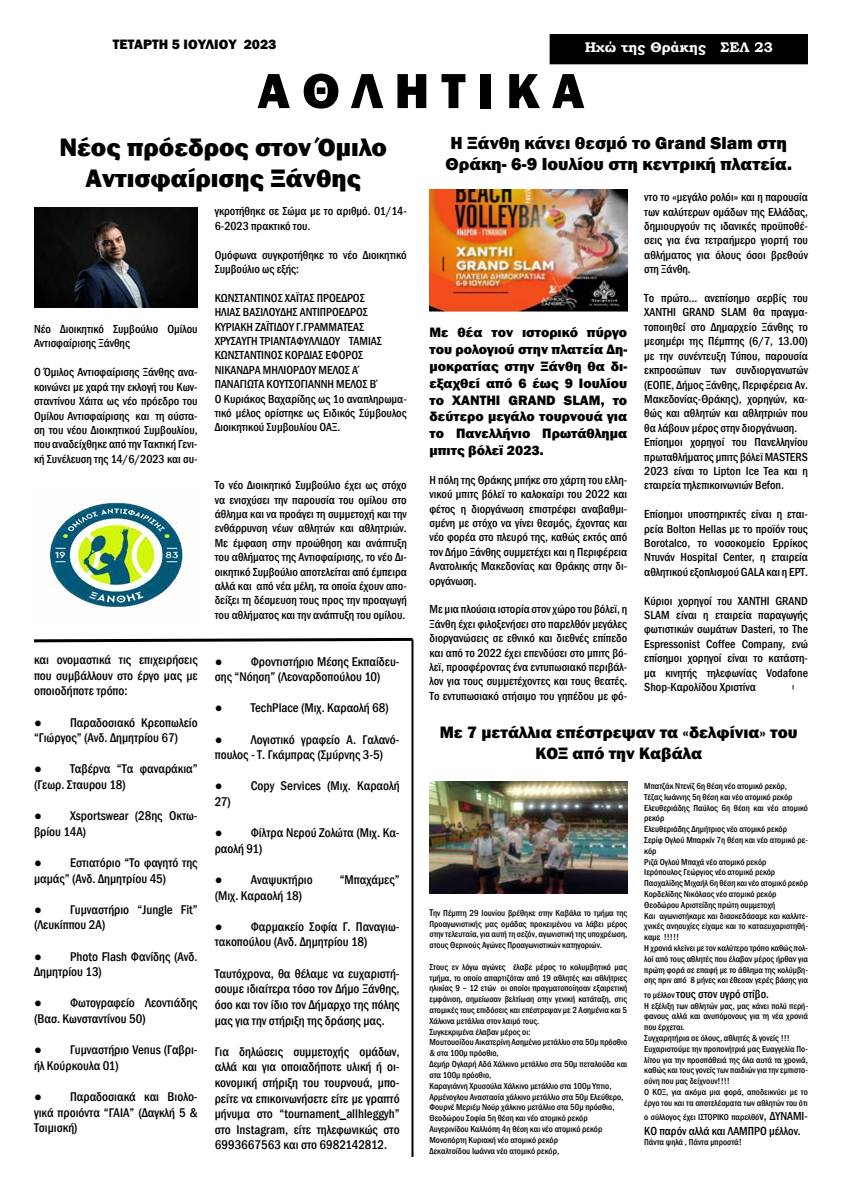
<style>
.page{position:relative;width:842px;height:1191px;background:#fff}
.page>*{position:absolute;margin:0;border:0;box-sizing:border-box;transform-origin:0 0}
.t1{font:800 51px "Franklin Gothic";letter-spacing:.24em;color:#000}
.t2{font:800 26px/31.2px "Franklin Gothic";color:#000;text-align:center}
.t3{font:800 18px/21.6px "Franklin Gothic";color:#000}
.t4{font:800 17px/20.4px "Franklin Gothic";color:#000;text-align:center}
.t5{font:800 14px/16.8px "Franklin Gothic";color:#000;text-align:justify}
.t6{font:700 14px "Bookman Old Style";color:#fff}
.t7{font:500 condensed 13px/15.6px "Franklin Gothic";color:#000}
.t8{font:500 condensed 12px/14.4px "Franklin Gothic";color:#000;text-align:justify}
.t9{font:500 condensed 9px/10.8px "Franklin Gothic";color:#000}
.s1{font-size:9px}
.s2{font-size:12px}
.s3{font-size:10px}
</style>
<div class="page">
<div style="left:551px;top:36px;width:255px;height:27px;background:#000"></div>
<div style="left:550px;top:34px;width:258px;height:30px;border:3px solid #000"></div>
<img style="left:34px;top:207px;width:164px;height:101px">
<img style="left:49px;top:499px;width:136px;height:109px">
<svg style="left:34px;top:637px;width:380px;height:7px"></svg>
<hr style="left:411px;top:639px;width:2px;height:518px;background:#000">
<img style="left:429px;top:190px;width:198px;height:122px">
<img style="left:429px;top:781px;width:198px;height:112px">
<p class="t5" style="left:113px;top:36px;width:165px">ΤΕΤΑΡΤΗ 5 ΙΟΥΛΙΟΥ 2023</p>
<p class="t6" style="left:585px;top:37px;width:190px">Ηχώ της Θράκης ΣΕΛ 23</p>
<h1 class="t1" style="left:257px;top:58px;width:329px">ΑΘΛΗΤΙΚΑ</h1>
<h2 class="t2" style="left:59px;top:131px;width:329px">Νέος πρόεδρος στον Όμιλο<br>Αντισφαίρισης Ξάνθης</h2>
<h3 class="t3" style="left:445px;top:132px;width:348px">Η Ξάνθη κάνει θεσμό το Grand Slam στη<br>Θράκη- 6-9 Ιουλίου στη κεντρική πλατεία.</h3>
<p class="t8" style="left:644px;top:190px;width:165px">ντο το «μεγάλο ρολόι» και η παρουσία των καλύτερων ομάδων της Ελλάδας, δημιουργούν τις ιδανικές προϋποθέ&shy;σεις για ένα τετραήμερο γιορτή του αθλήματος για όλους όσοι βρεθούν στη Ξάνθη.</p>
<p class="t8" style="left:644px;top:291px;width:165px;text-align:left">Το πρώτο… ανεπίσημο σερβίς του XANTHI GRAND SLAM θα πραγμα&shy;τοποιηθεί στο Δημαρχείο Ξάνθης το μεσημέρι της Πέμπτης (6/7, 13.00) με την συνέντευξη Τύπου, παρουσία εκπροσώπων των συνδιοργανωτών (ΕΟΠΕ, Δήμος Ξάνθης, Περιφέρεια Αν.<br>Μακεδονίας-Θράκης), χορηγών, κα&shy;θώς και αθλητών και αθλητριών που θα λάβουν μέρος στην διοργάνωση.<br>Επίσημοι χορηγοί του Πανελληνίου πρωταθλήματος μπιτς βόλεϊ MASTERS 2023 είναι το Lipton Ice Tea και η εταιρεία τηλεπικοινωνιών Befon.</p>
<p class="t8" style="left:644px;top:507px;width:165px">Επίσημοι υποστηρικτές είναι η εται&shy;ρεία Bolton Hellas με το προϊόν τους Borotalco, το νοσοκομείο Ερρίκος Ντυνάν Hospital Center, η εταιρεία αθλητικού εξοπλισμού GALA και η ΕΡΤ.</p>
<p class="t8" style="left:644px;top:593px;width:165px">Κύριοι χορηγοί του XANTHI GRAND SLAM είναι η εταιρεία παραγωγής φωτιστικών σωμάτων Dasteri, το The Espressonist Coffee Company, ενώ επίσημοι χορηγοί είναι το κατάστη&shy;μα κινητής τηλεφωνίας Vodafone Shop-Καρολίδου Χριστίνα</p>
<h3 class="t4" style="left:440px;top:722px;width:360px">Με 7 μετάλλια επέστρεψαν τα «δελφίνια» του<br>ΚΟΞ από την Καβάλα</h3>
<p class="t8" style="left:215px;top:204px;width:194px">γκροτήθηκε σε Σώμα με το αριθμό. 01/14-<br>6-2023 πρακτικό του.</p>
<p class="t8" style="left:215px;top:247px;width:194px">Ομόφωνα συγκροτήθηκε το νέο Διοικητικό<br>Συμβούλιο ως εξής:</p>
<p class="t8" style="left:215px;top:290px;width:194px;text-align:left">ΚΩΝΣΤΑΝΤΙΝΟΣ ΧΑΪΤΑΣ ΠΡΟΕΔΡΟΣ<br>ΗΛΙΑΣ ΒΑΣΙΛΟΥΔΗΣ ΑΝΤΙΠΡΟΕΔΡΟΣ<br>ΚΥΡΙΑΚΗ ΖΑΪΤΙΔΟΥ Γ.ΓΡΑΜΜΑΤΕΑΣ<br>ΧΡΥΣΑΥΓΗ ΤΡΙΑΝΤΑΦΥΛΛΙΔΟΥ ΤΑΜΙΑΣ<br>ΚΩΝΣΤΑΝΤΙΝΟΣ ΚΟΡΔΙΑΣ ΕΦΟΡΟΣ<br>ΝΙΚΑΝΔΡΑ ΜΗΛΙΟΡΔΟΥ ΜΕΛΟΣ Α΄<br>ΠΑΝΑΓΙΩΤΑ ΚΟΥΤΣΟΓΙΑΝΝΗ ΜΕΛΟΣ Β΄<br>Ο Κυριάκος Βαχαρίδης ως 1ο αναπληρωμα&shy;τικό μέλος ορίστηκε ως Ειδικός Σύμβουλος<br>Διοικητικού Συμβουλίου ΟΑΞ.</p>
<p class="t8" style="left:34px;top:322px;width:165px">Νέο Διοικητικό Συμβούλιο Ομίλου<br>Αντισφαίρισης Ξάνθης</p>
<p class="t8" style="left:34px;top:365px;width:165px">Ο Όμιλος Αντισφαίρισης Ξάνθης ανα&shy;κοινώνει με χαρά την εκλογή του Κων&shy;σταντίνου Χάιτα ως νέο πρόεδρο του Ομίλου Αντισφαίρισης και τη σύστα&shy;ση του νέου Διοικητικού Συμβουλίου, που αναδείχθηκε από την Τακτική Γενι&shy;κή Συνέλευση της 14/6/2023 και συ-</p>
<p class="t5" style="left:429px;top:324px;width:199px">Με θέα τον ιστορικό πύργο του ρολογιού στην πλατεία Δη&shy;μοκρατίας στην Ξάνθη θα δι&shy;εξαχθεί από 6 έως 9 Ιουλίου το XANTHI GRAND SLAM, το δεύτερο μεγάλο τουρνουά για το Πανελλήνιο Πρωτάθλημα μπιτς βόλεϊ 2023.</p>
<p class="t8" style="left:429px;top:472px;width:199px">Η πόλη της Θράκης μπήκε στο χάρτη του ελλη&shy;νικού μπιτς βόλεϊ το καλοκαίρι του 2022 και φέτος η διοργάνωση επιστρέφει αναβαθμι&shy;σμένη με στόχο να γίνει θεσμός, έχοντας και νέο φορέα στο πλευρό της, καθώς εκτός από τον Δήμο Ξάνθης συμμετέχει και η Περιφέρεια Ανατολικής Μακεδονίας και Θράκης στην δι&shy;οργάνωση.</p>
<p class="t8" style="left:429px;top:602px;width:199px">Με μια πλούσια ιστορία στον χώρο του βόλεϊ, η Ξάνθη έχει φιλοξενήσει στο παρελθόν μεγάλες διοργανώσεις σε εθνικό και διεθνές επίπεδο και από το 2022 έχει επενδύσει στο μπιτς βό&shy;λεϊ, προσφέροντας ένα εντυπωσιακό περιβάλ&shy;λον για τους συμμετέχοντες και τους θεατές.<br>Το εντυπωσιακό στήσιμο του γηπέδου με φό-</p>
<p class="t8" style="left:215px;top:478px;width:194px">Το νέο Διοικητικό Συμβούλιο έχει ως στόχο να ενισχύσει την παρουσία του ομίλου στο άθλημα και να προάγει τη συμμετοχή και την ενθάρρυνση νέων αθλητών και αθλητριών.<br>Με έμφαση στην προώθηση και ανάπτυξη του αθλήματος της Αντισφαίρισης, το νέο Δι&shy;οικητικό Συμβούλιο αποτελείται από έμπειρα αλλά και από νέα μέλη, τα οποία έχουν απο&shy;δείξει τη δέσμευση τους προς την προαγωγή του αθλήματος και την ανάπτυξη του ομίλου.</p>
<p class="t7" style="left:34px;top:652px;width:165px;text-align:justify">και ονομαστικά τις επιχειρήσεις που συμβάλλουν στο έργο μας με οποιοδήποτε τρόπο:</p>
<p class="t7" style="left:34px;top:714px;width:165px">● Παραδοσιακό Κρεοπωλείο “Γιώργος” (Ανδ. Δημητρίου 67)</p>
<p class="t7" style="left:34px;top:761px;width:165px">● Ταβέρνα “Τα φαναράκια” (Γεωρ. Σταυρου 18)</p>
<p class="t7" style="left:34px;top:808px;width:165px">● Xsportswear (28ης Οκτω&shy;βρίου 14Α)</p>
<p class="t7" style="left:34px;top:854px;width:165px">● Εστιατόριο “Το φαγητό της μαμάς” (Ανδ. Δημητρίου 45)</p>
<p class="t7" style="left:34px;top:901px;width:165px">● Γυμναστήριο “Jungle Fit” (Λευκίππου 2Α)</p>
<p class="t7" style="left:34px;top:948px;width:165px">● Photo Flash Φανίδης (Ανδ.<br>Δημητρίου 13)</p>
<p class="t7" style="left:34px;top:995px;width:165px">● Φωτογραφείο Λεοντιάδης (Βασ. Κωνσταντίνου 50)</p>
<p class="t7" style="left:34px;top:1042px;width:165px">● Γυμναστήριο Venus (Γαβρι&shy;ήλ Κούρκουλα 01)</p>
<p class="t7" style="left:34px;top:1088px;width:165px;text-align:justify">● Παραδοσιακά και Βιολο&shy;γικά προιόντα “ΓΑΙΑ” (Δαγκλή 5 &amp; Τσιμισκή)</p>
<p class="t7" style="left:215px;top:653px;width:186px">● Φροντιστήριο Μέσης Εκπαίδευ&shy;σης “Νόηση” (Λεοναρδοπούλου 10)</p>
<p class="t7" style="left:215px;top:700px;width:176px">● TechPlace (Μιχ. Καραολή 68)</p>
<p class="t7" style="left:215px;top:731px;width:186px">● Λογιστικό γραφείο Α. Γαλανό&shy;πουλος - Τ. Γκάμπρας (Σμύρνης 3-5)</p>
<p class="t7" style="left:215px;top:778px;width:186px">● Copy Services (Μιχ. Καραολή<br>27)</p>
<p class="t7" style="left:215px;top:825px;width:186px">● Φίλτρα Νερού Ζολώτα (Μιχ. Κα&shy;ραολή 91)</p>
<p class="t7" style="left:215px;top:871px;width:100px">● Αναψυκτήριο</p>
<p class="t7" style="left:340px;top:871px;width:62px">“Μπαχάμες”</p>
<p class="t7" style="left:215px;top:887px;width:89px">(Μιχ. Καραολή 18)</p>
<p class="t7" style="left:215px;top:918px;width:186px">● Φαρμακείο Σοφία Γ. Παναγιω&shy;τακοπούλου (Ανδ. Δημητρίου 18)</p>
<p class="t7" style="left:215px;top:965px;width:186px;text-align:justify">Ταυτόχρονα, θα θέλαμε να ευχαριστή&shy;σουμε ιδιαίτερα τόσο τον Δήμο Ξάνθης, όσο και τον ίδιο τον Δήμαρχο της πόλης μας για την στήριξη της δράσης μας.</p>
<p class="t7" style="left:215px;top:1043px;width:186px;text-align:justify">Για δηλώσεις συμμετοχής ομάδων, αλλά και για οποιαδήποτε υλική ή οι&shy;κονομική στήριξη του τουρνουά, μπο&shy;ρείτε να επικοινωνήσετε είτε με γραπτό μήνυμα στο “tournament_allhleggyh” στο Instagram, είτε τηλεφωνικώς στο 6993667563 και στο 6982142812.</p>
<p class="t9" style="left:644px;top:780px;width:165px">Μπατζάκ Ντενίζ 6η θέση νέο ατομικό ρεκόρ,<br>Τέζας Ιωάννης 5η θέση και νέο ατομικό ρεκόρ Ελευθεριάδης Παύλος 6η θέση και νέο ατομικό ρεκόρ<br>Ελευθεριάδης Δημήτριος νέο ατομικό ρεκόρ Σερίφ Ογλού Μπαρκίν 7η θέση και νέο ατομικό ρε&shy;κόρ<br>Ριζά Ογλού Μπαχά νέο ατομικό ρεκόρ<br>Ιερόπουλος Γεώργιος νέο ατομικό ρεκόρ Πασχαλίδης Μιχαήλ 6η θέση και νέο ατομικό ρεκόρ Κορδελίδης Νικόλαος νέο ατομικό ρεκόρ Θεοδώρου Αριστείδης πρώτη συμμετοχή<br>Και αγωνιστήκαμε και διασκεδάσαμε και καλλιτε&shy;χνικές ανησυχίες είχαμε και το καταευχαριστηθή&shy;καμε !!!!!<br>Η χρονιά κλείνει με τον καλύτερο τρόπο καθώς πολ&shy;λοί από τους αθλητές που έλαβαν μέρος ήρθαν για πρώτη φορά σε επαφή με το άθλημα της κολύμβη&shy;σης πριν από 8 μήνες και έθεσαν γερές βάσης για</p>
<p class="t8" style="left:644px;top:986px;width:126px"><span class="s1">το μέλλον</span> τους στον υγρό στίβο.</p>
<p class="t9" style="left:644px;top:1000px;width:165px">Η εξέλιξη των αθλητών μας, μας κάνει πολύ περή&shy;φανους αλλά και ανυπόμονους για τη νέα χρονιά που έρχεται.<br>Συγχαρητήρια σε όλους, αθλητές &amp; γονείς !!!<br>Ευχαριστούμε την προπονήτριά μας Ευαγγελία Πο&shy;λίτου για την προσπάθειά της όλα αυτά τα χρονιά, καθώς και τους γονείς των παιδιών για την εμπιστο&shy;σύνη που μας δείχνουν!!!!<br>Ο ΚΟΞ, για ακόμα μια φορά, αποδεικνύει με το έργο του και τα αποτελέσματα των αθλητών του ότι</p>
<p class="t9" style="left:644px;top:1111px;width:165px">ο σύλλογος έχει ΙΣΤΟΡΙΚΟ παρελθό<span class="s2">ν, ΔΥΝΑΜΙ-</span></p>
<p class="t8" style="left:644px;top:1123px;width:158px">ΚΟ παρόν αλλά και ΛΑΜΠΡΟ μέλλον.</p>
<p class="t9" style="left:644px;top:1137px;width:99px">Πάντα ψηλά , Πάντα μπροστά!</p>
<p class="t9" style="left:429px;top:907px;width:199px;text-align:justify"><span class="s3">Τ</span>ην Πέμπτη 29 Ιουνίου βρέθηκε στην Καβάλα το τμήμα της Προαγωνιστικής μας ομάδας προκειμένου να λάβει μέρος στην τελευταία, για αυτή τη σεζόν, αγωνιστική της υποχρέωση, στους Θερινούς Αγώνες Προαγωνιστικών κατηγοριών.</p>
<p class="t9" style="left:429px;top:961px;width:199px">Στους εν λόγω αγώνες έλαβε μέρος το κολυμβητικό μας τμήμα, το οποίο απαρτιζόταν από 19 αθλητές και αθλήτριες ηλικίας 9 – 12 ετών οι οποίοι πραγματοποίησαν εξαιρετική εμφάνιση, σημείωσαν βελτίωση στην γενική κατάταξη, στις ατομικές τους επιδόσεις και επέστρεψαν με 2 Ασημένια και 5<br>Χάλκινα μετάλλια στον λαιμό τους.<br>Συγκεκριμένα έλαβαν μέρος οι:<br>Μουτουσίδου Αικατερίνη Ασημένιο μετάλλιο στα 50μ πρόσθιο &amp; στα 100μ πρόσθιο,<br>Δεμήρ Ογλαρή Αδά Χάλκινο μετάλλιο στα 50μ πεταλούδα και στα 100μ πρόσθιο,<br>Καραγιάννη Χρυσούλα Χάλκινο μετάλλιο στα 100μ Υπτιο, Αρμένογλου Αναστασία χάλκινο μετάλλιο στα 50μ Ελεύθερο, Φουρνέ Μεριέμ Νούρ χάλκινο μετάλλιο στα 50μ πρόσθιο, Θεοδώρου Σοφία 5η θέση και νέο ατομικό ρεκόρ Αυγερινίδου Καλλιόπη 4η θέση και νέο ατομικό ρεκόρ Μονοπόρτη Κυριακή νέο ατομικό ρεκόρ<br>Δεκαλτσίδου Ιωάννα νέο ατομικό ρεκόρ,</p>
</div>
